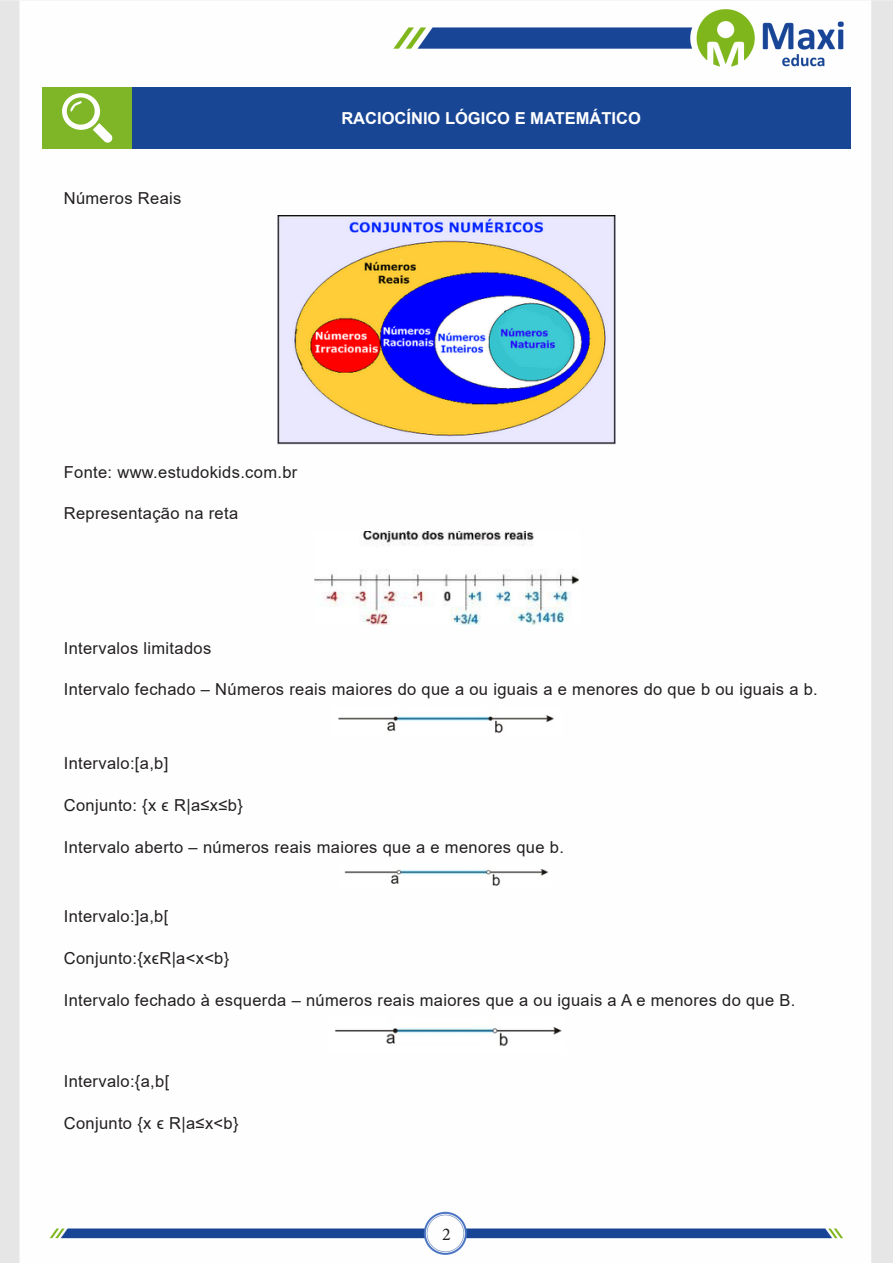
<style>
.page{position:relative;width:893px;height:1263px;background:#fff}
.page>*{position:absolute;margin:0;border:0;box-sizing:border-box;transform-origin:0 0}
.t1{font:18px "Minion Pro";color:#231f20}
.APOSTILA{font:16.5px "Arial";letter-spacing:.02em;color:#231f20}
.Titulo_de_Caixa{font:700 16.5px "Arial";color:#fff}
</style>
<div class="page">
<img style="left:0;top:0;width:893px;height:1263px">
<div style="left:43px;top:87px;width:89px;height:62px;background:#7fb628"></div>
<div style="left:132px;top:87px;width:718px;height:62px;background:#184695"></div>
<svg style="left:62px;top:93px;width:51px;height:50px"></svg>
<img style="left:278px;top:216px;width:337px;height:228px">
<img style="left:314px;top:531px;width:265px;height:94px">
<img style="left:332px;top:707px;width:229px;height:29px">
<img style="left:340px;top:865px;width:213px;height:24px">
<img style="left:328px;top:1018px;width:237px;height:36px">
<p class="APOSTILA" style="left:64px;top:186px;width:119px">Números Reais</p>
<p class="Titulo_de_Caixa" style="left:341px;top:106px;width:301px">RACIOCÍNIO LÓGICO E MATEMÁTICO</p>
<p class="APOSTILA" style="left:64px;top:460px;width:235px">Fonte: www.estudokids.com.br</p>
<p class="APOSTILA" style="left:64px;top:502px;width:176px">Representação na reta</p>
<p class="APOSTILA" style="left:64px;top:636px;width:149px">Intervalos limitados</p>
<p class="APOSTILA" style="left:64px;top:678px;width:756px">Intervalo fechado – Números reais maiores do que a ou iguais a e menores do que b ou iguais a b.</p>
<p class="APOSTILA" style="left:64px;top:752px;width:106px">Intervalo:[a,b]</p>
<p class="APOSTILA" style="left:64px;top:794px;width:181px">Conjunto: {x ϵ R|a≤x≤b}</p>
<p class="APOSTILA" style="left:64px;top:835px;width:502px">Intervalo aberto – números reais maiores que a e menores que b.</p>
<p class="APOSTILA" style="left:64px;top:905px;width:106px">Intervalo:]a,b[</p>
<p class="APOSTILA" style="left:64px;top:947px;width:167px">Conjunto:{xϵR|a&lt;x&lt;b}</p>
<p class="APOSTILA" style="left:64px;top:988px;width:733px">Intervalo fechado à esquerda – números reais maiores que a ou iguais a A e menores do que B.</p>
<p class="APOSTILA" style="left:64px;top:1070px;width:107px">Intervalo:{a,b[</p>
<p class="APOSTILA" style="left:64px;top:1112px;width:176px">Conjunto {x ϵ R|a≤x&lt;b}</p>
<p class="t1" style="left:442px;top:1222px;width:10px">2</p>
</div>
